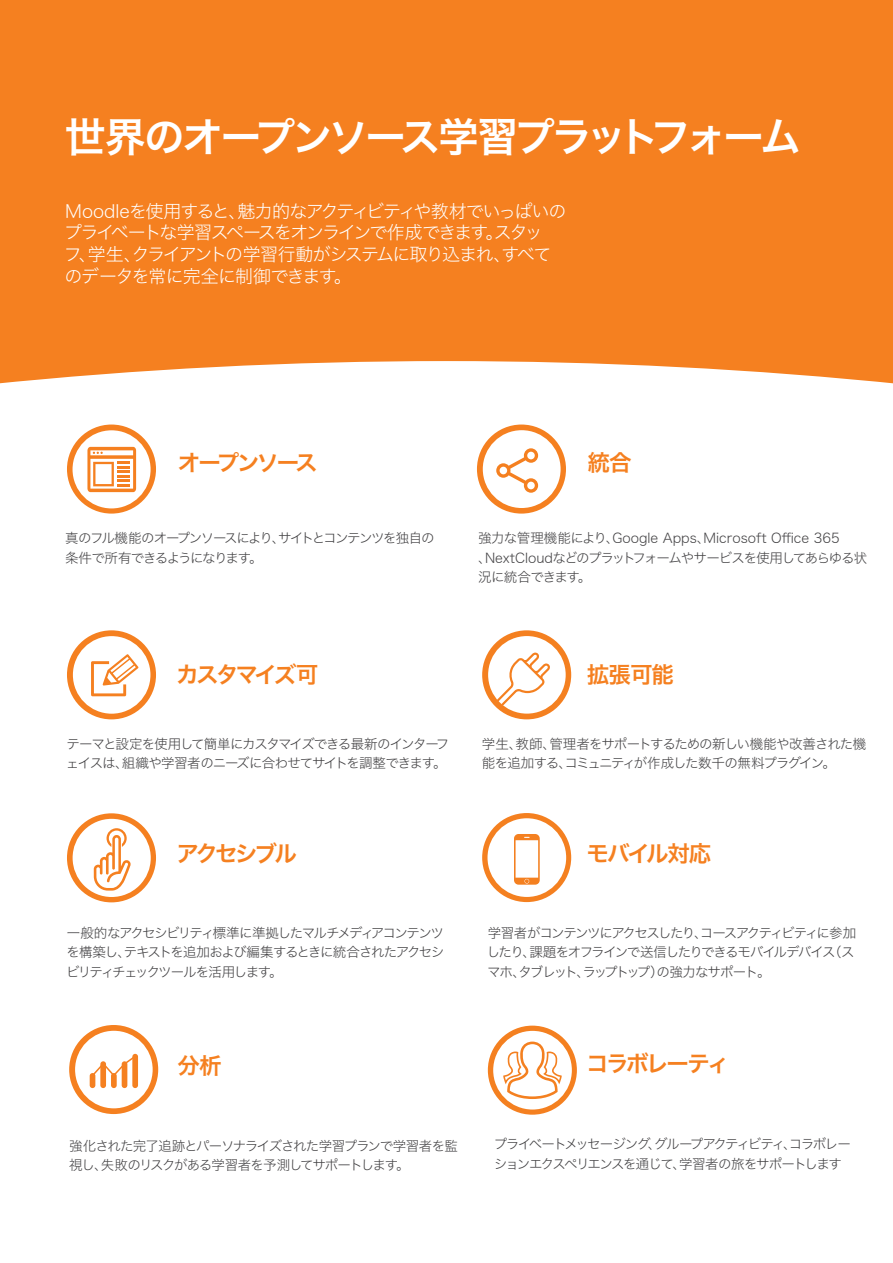
<style>
.page{position:relative;width:893px;height:1263px;background:#fff}
.page>*{position:absolute;margin:0;border:0;box-sizing:border-box;transform-origin:0 0}
.t1{font:40.5px "Hiragino Sans W6";letter-spacing:-.08em;color:#fff}
.t2{font:22.5px "Hiragino Sans W6";letter-spacing:-.11em;color:#f58020}
.t3{font:18px/21.6px "Hiragino Sans W2";letter-spacing:-.08em;color:#fff}
.t4{font:13.5px/19.5px "Hiragino Sans W2";letter-spacing:-.085em;color:#414042}
.t5{font:13.5px/19.5px "Hiragino Sans W2";letter-spacing:-.035em;color:#414042}
.t6{font:13.5px/19.5px "Hiragino Sans W2";letter-spacing:-.11em;color:#414042}
.t7{font:13.5px/19.5px "Hiragino Sans W2";letter-spacing:-.105em;color:#414042}
</style>
<div class="page">
<div style="left:0;top:0;width:893px;height:384px;background:#f58020"></div>
<div style="left:67px;top:424px;width:89px;height:90px;border:4px solid #f58020;border-radius:50%"></div>
<svg style="left:69px;top:427px;width:85px;height:85px"></svg>
<svg style="left:479px;top:429px;width:85px;height:80px"></svg>
<div style="left:477px;top:424px;width:89px;height:90px;border:4px solid #f58020;border-radius:50%"></div>
<svg style="left:69px;top:632px;width:85px;height:85px"></svg>
<svg style="left:484px;top:632px;width:86px;height:85px"></svg>
<svg style="left:69px;top:815px;width:85px;height:85px"></svg>
<svg style="left:484px;top:815px;width:85px;height:85px"></svg>
<svg style="left:71px;top:1027px;width:86px;height:85px"></svg>
<svg style="left:490px;top:1027px;width:85px;height:86px"></svg>
<h1 class="t1" style="left:65px;top:100px;width:737px">世界のオープンソース学習プラットフォーム</h1>
<h3 class="t3" style="left:64px;top:199px;width:504px">Moodleを使用すると、魅力的なアクティビティや教材でいっぱいのプライベートな学習スペースをオンラインで作成できます。スタッ<br>フ、学生、クライアントの学習行動がシステムに取り込まれ、すべてのデータを常に完全に制御できます。</h3>
<h2 class="t2" style="left:178px;top:443px;width:141px">オープンソース</h2>
<h2 class="t2" style="left:587px;top:443px;width:46px">統合</h2>
<p class="t7" style="left:65px;top:527px;width:371px">真のフル機能のオープンソースにより、サイトとコンテンツを独自の条件で所有できるようになります。</p>
<p class="t5" style="left:478px;top:527px;width:390px">強力な管理機能により、Google Apps、Microsoft Office 365、NextCloudなどのプラットフォームやサービスを使用してあらゆる状況に統合できます。</p>
<h2 class="t2" style="left:176px;top:655px;width:144px">カスタマイズ可</h2>
<h2 class="t2" style="left:587px;top:655px;width:89px">拡張可能</h2>
<p class="t4" style="left:66px;top:733px;width:385px">テーマと設定を使用して簡単にカスタマイズできる最新のインターフェイスは、組織や学習者のニーズに合わせてサイトを調整できます。</p>
<p class="t4" style="left:482px;top:733px;width:386px;line-height:18.8px">学生、教師、管理者をサポートするための新しい機能や改善された機能を追加する、コミュニティが作成した数千の無料プラグイン。</p>
<h2 class="t2" style="left:176px;top:833px;width:122px">アクセシブル</h2>
<h2 class="t2" style="left:586px;top:833px;width:127px">モバイル対応</h2>
<p class="t4" style="left:66px;top:922px;width:380px;text-align:justify">一般的なアクセシビリティ標準に準拠したマルチメディアコンテンツを構築し、テキストを追加および編集するときに統合されたアクセシビリティチェックツールを活用します。</p>
<p class="t4" style="left:487px;top:922px;width:371px;text-align:justify">学習者がコンテンツにアクセスしたり、コースアクティビティに参加したり、課題をオフラインで送信したりできるモバイルデバイス（スマホ、タブレット、ラップトップ）の強力なサポート。</p>
<h2 class="t2" style="left:177px;top:1045px;width:46px">分析</h2>
<p class="t4" style="left:69px;top:1135px;width:390px">強化された完了追跡とパーソナライズされた学習プランで学習者を監視し、失敗のリスクがある学習者を予測してサポートします。</p>
<h2 class="t2" style="left:586px;top:1043px;width:145px">コラボレーティ</h2>
<p class="t6" style="left:494px;top:1133px;width:359px">プライベートメッセージング、グループアクティビティ、コラボレーションエクスペリエンスを通じて、学習者の旅をサポートします</p>
</div>
